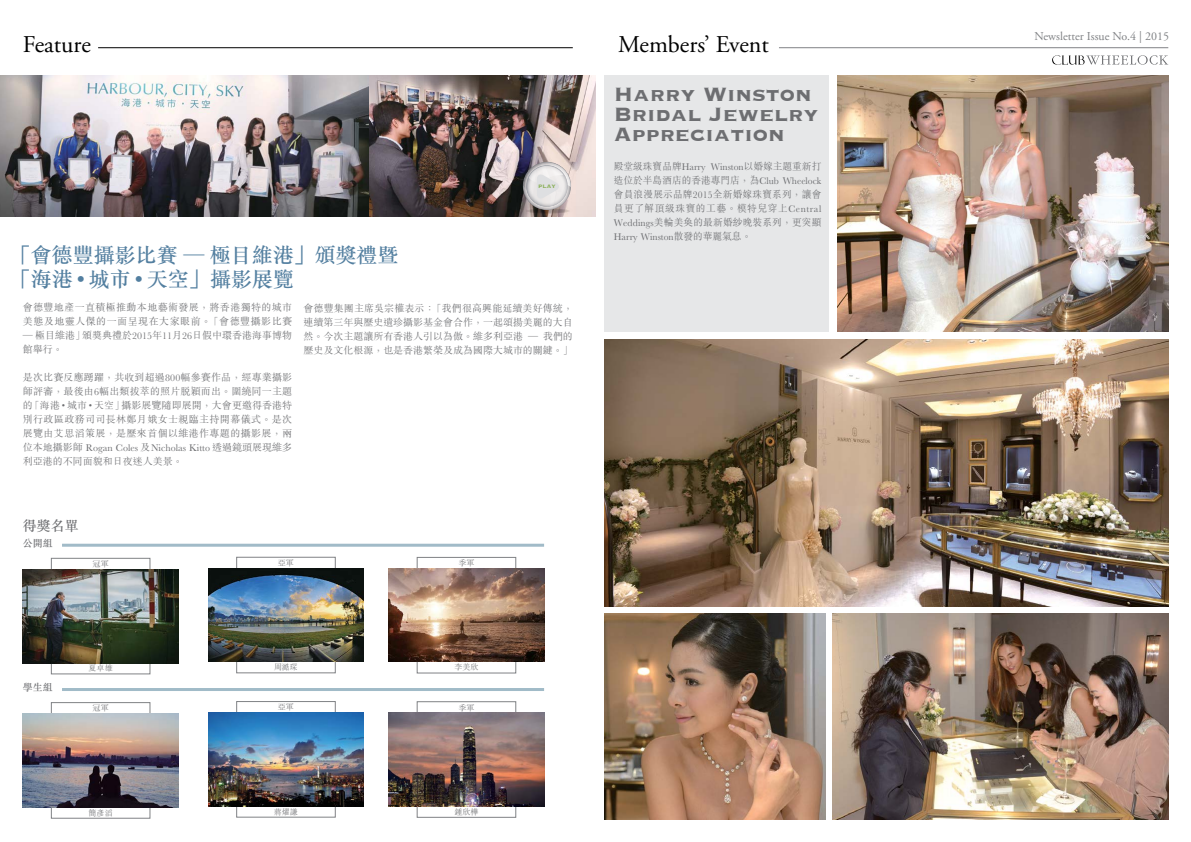
<style>
.page{position:relative;width:1191px;height:842px;background:#fff}
.page>*{position:absolute;margin:0;border:0;box-sizing:border-box;transform-origin:0 0}
.t1{font:700 25px/20px "Copperplate";color:#6d6e71}
.t2{font:24px "Adobe Garamond Pro";color:#000}
.t3{font:500 21px/24px "M Sung HK";color:#537fa0}
.t4{font:500 14px "M Sung HK";color:#6d6e71}
.t5{font:12px "Adobe Garamond Pro";color:#808285}
.t6{font:300 10px/14px "M Sung HK";color:#6d6e71;text-align:justify}
.t7{font:300 10px/14px "M Sung HK";letter-spacing:.035em;color:#6d6e71}
.t8{font:500 10px "M Sung HK";color:#6d6e71}
.t9{font:300 8px "M Sung HK";color:#6d6e71}
.t10{font:700 6.4px "Copperplate";color:#89af56}
.s1{font-size:16px}
.s2{font-size:7px}
</style>
<div class="page">
<img style="left:604px;top:339px;width:564px;height:267px">
<img style="left:837px;top:75px;width:331px;height:257px">
<img style="left:832px;top:613px;width:336px;height:206px">
<img style="left:604px;top:613px;width:221px;height:206px">
<div style="left:604px;top:75px;width:225px;height:257px;background:#e6e7e8"></div>
<img style="left:0;top:75px;width:369px;height:141px">
<img style="left:369px;top:75px;width:226px;height:141px">
<div style="left:236px;top:557px;width:99px;height:116px;border:1px solid #808285"></div>
<div style="left:236px;top:701px;width:99px;height:116px;border:1px solid #808285"></div>
<img style="left:208px;top:568px;width:156px;height:94px">
<img style="left:208px;top:712px;width:156px;height:94px">
<div style="left:417px;top:557px;width:99px;height:116px;border:1px solid #808285"></div>
<div style="left:417px;top:701px;width:99px;height:117px;border:1px solid #808285"></div>
<img style="left:388px;top:568px;width:156px;height:94px">
<img style="left:388px;top:713px;width:156px;height:93px">
<div style="left:51px;top:558px;width:99px;height:116px;border:1px solid #808285"></div>
<div style="left:51px;top:702px;width:99px;height:116px;border:1px solid #808285"></div>
<img style="left:23px;top:570px;width:155px;height:93px">
<img style="left:23px;top:714px;width:155px;height:93px">
<hr style="left:62px;top:544px;width:482px;height:3px;background:#a1bbc8">
<hr style="left:62px;top:688px;width:482px;height:3px;background:#a1bbc8">
<hr style="left:779px;top:47px;width:389px;height:1px;background:#808285">
<svg style="left:1052px;top:55px;width:116px;height:10px"></svg>
<hr style="left:98px;top:47px;width:475px;height:1px;background:#000">
<svg style="left:522px;top:162px;width:51px;height:54px"></svg>
<h2 class="t2" style="left:23px;top:30px;width:70px">Feature</h2>
<p class="t10" style="left:538px;top:183px;width:19px">PLAY</p>
<h3 class="t3" style="left:10px;top:243px;width:390px">「會德豐攝影比賽 — 極目維港」頒獎禮暨「海港<span class="s1">‧</span>城市<span class="s1">‧</span>天空」攝影展覽</h3>
<p class="t7" style="left:23px;top:300px;width:271px">會德豐地產一直積極推動本地藝術發展，將香港獨特的城市美態及地靈人傑的一面呈現在大家眼前。「會德豐攝影比賽</p>
<p class="t6" style="left:23px;top:328px;width:271px">— 極目維港」頒獎典禮於2015年11月26日假中環香港海事博物館舉行。</p>
<p class="t6" style="left:23px;top:370px;width:271px">是次比賽反應踴躍，共收到超過800幅參賽作品，經專業攝影師評審，最後由6幅出類拔萃的照片脫穎而出。圍繞同一主題的「海港<span class="s2">‧</span>城市<span class="s2">‧</span>天空」攝影展覽隨即展開，大會更邀得香港特別行政區政務司司長林鄭月娥女士親臨主持開幕儀式。是次展覽由艾思滔策展，是歷來首個以維港作專題的攝影展，兩位本地攝影師 Rogan Coles 及Nicholas Kitto 透過鏡頭展現維多利亞港的不同面貌和日夜迷人美景。</p>
<p class="t6" style="left:303px;top:301px;width:271px">會德豐集團主席吳宗權表示：「我們很高興能延續美好傳統，連續第三年與歷史遺珍攝影基金會合作，一起頌揚美麗的大自然。今次主題讓所有香港人引以為傲。維多利亞港 ─ 我們的歷史及文化根源，也是香港繁榮及成為國際大城市的關鍵。」</p>
<h3 class="t4" style="left:23px;top:516px;width:58px">得獎名單</h3>
<p class="t8" style="left:23px;top:537px;width:32px">公開組</p>
<p class="t9" style="left:93px;top:558px;width:17px">冠軍</p>
<p class="t8" style="left:23px;top:681px;width:32px">學生組</p>
<p class="t9" style="left:89px;top:663px;width:25px">夏卓雄</p>
<p class="t9" style="left:93px;top:703px;width:17px">冠軍</p>
<p class="t9" style="left:89px;top:807px;width:25px">簡彥滔</p>
<p class="t9" style="left:278px;top:557px;width:17px">亞軍</p>
<p class="t9" style="left:458px;top:558px;width:17px">季軍</p>
<p class="t9" style="left:274px;top:662px;width:25px">周澔琛</p>
<p class="t9" style="left:454px;top:662px;width:25px">李美欣</p>
<p class="t9" style="left:278px;top:702px;width:17px">亞軍</p>
<p class="t9" style="left:458px;top:702px;width:17px">季軍</p>
<p class="t9" style="left:274px;top:806px;width:25px">蔣燿謙</p>
<p class="t9" style="left:454px;top:806px;width:25px">鍾欣樺</p>
<h2 class="t2" style="left:618px;top:30px;width:152px">Members’ Event</h2>
<p class="t5" style="left:1034px;top:29px;width:136px">Newsletter Issue No.4 | 2015</p>
<h1 class="t1" style="left:614px;top:83px;width:206px">Harry Winston<br>Bridal Jewelry<br>Appreciation</h1>
<p class="t6" style="left:614px;top:158px;width:209px">殿堂級珠寶品牌Harry Winston以婚嫁主題重新打造位於半島酒店的香港專門店，為Club Wheelock會員浪漫展示品牌2015全新婚嫁珠寶系列，讓會員更了解頂級珠寶的工藝。模特兒穿上Central Weddings美輪美奐的最新婚紗晚裝系列，更突顯Harry Winston散發的華麗氣息。</p>
</div>
